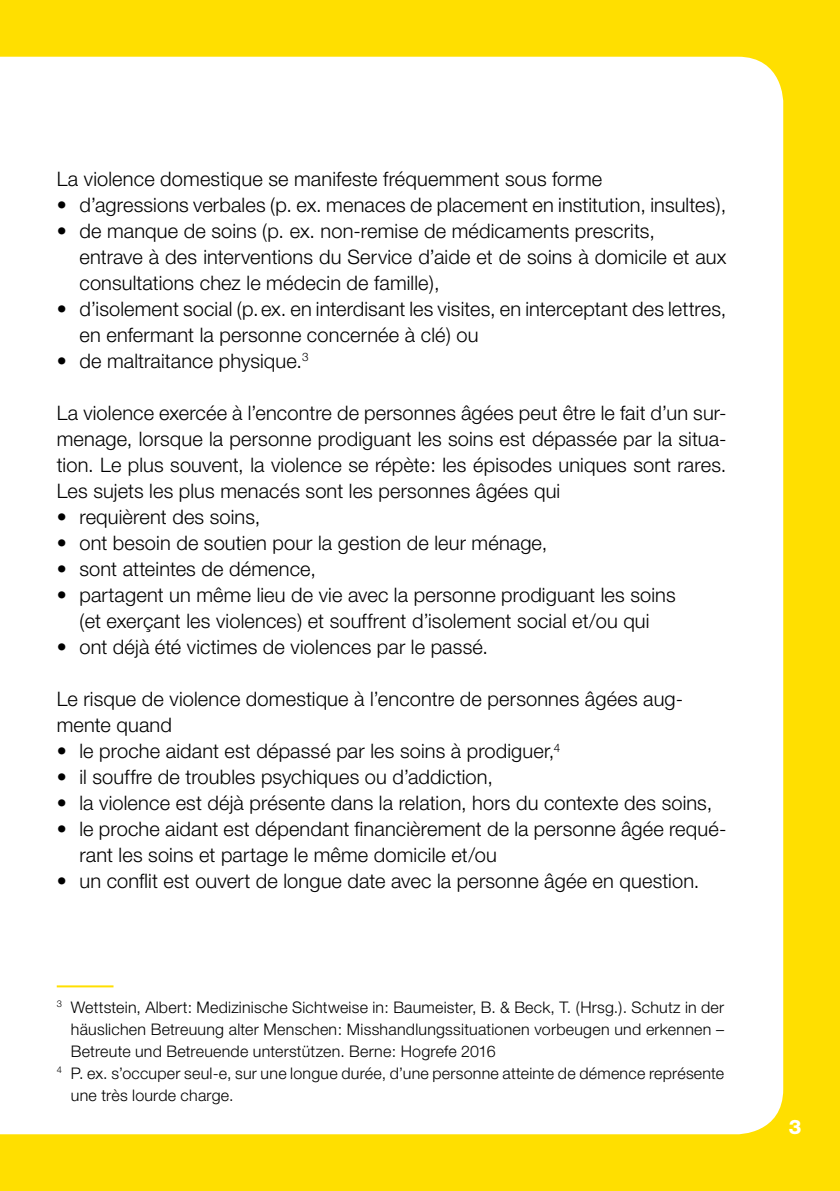
<style>
.page{position:relative;width:840px;height:1191px;background:#fff}
.page>*{position:absolute;margin:0;border:0;box-sizing:border-box;transform-origin:0 0}
.t1{font:300 20px/26px "Helvetica Neue CE";letter-spacing:.005em;color:#000}
.t2{font:800 20px "Helvetica Neue CE";color:#fff}
.t3{font:300 16px "Helvetica Neue CE";letter-spacing:.015em;color:#000}
</style>
<div class="page">
<div style="left:0;top:0;width:839px;height:1191px;background:#ffdf00"></div>
<div style="left:0;top:57px;width:782px;height:1077px;background:#fff"></div>
<hr style="left:57px;top:985px;width:56px;height:2px;background:#ffdf00">
<p class="t1" style="left:57px;top:166px;width:546px">La violence domestique se manifeste fréquemment sous forme</p>
<p class="t1" style="left:57px;top:192px;width:670px">• d’agressions verbales (p. ex. menaces de placement en institution, insultes),</p>
<p class="t1" style="left:79px;top:218px;width:648px;text-indent:-23px">• de manque de soins (p. ex. non-remise de médicaments prescrits,<br>entrave à des interventions du Service d’aide et de soins à domicile et aux consultations chez le médecin de famille),</p>
<p class="t1" style="left:79px;top:296px;width:648px;text-indent:-23px">• d’isolement social (p.ex. en interdisant les visites, en interceptant des lettres, en enfermant la personne concernée à clé) ou</p>
<p class="t1" style="left:57px;top:348px;width:253px">• de maltraitance physique.<sup>3</sup></p>
<p class="t1" style="left:57px;top:400px;width:670px;text-align:justify">La violence exercée à l’encontre de personnes âgées peut être le fait d’un sur&shy;menage, lorsque la personne prodiguant les soins est dépassée par la situa&shy;tion. Le plus souvent, la violence se répète: les épisodes uniques sont rares.<br>Les sujets les plus menacés sont les personnes âgées qui</p>
<p class="t1" style="left:57px;top:504px;width:205px">• requièrent des soins,</p>
<p class="t1" style="left:57px;top:530px;width:491px">• ont besoin de soutien pour la gestion de leur ménage,</p>
<p class="t1" style="left:57px;top:556px;width:260px">• sont atteintes de démence,</p>
<p class="t1" style="left:57px;top:582px;width:620px;text-align:center">• partagent un même lieu de vie avec la personne prodiguant les soins (et exerçant les violences) et souffrent d’isolement social et/ou qui</p>
<p class="t1" style="left:57px;top:634px;width:432px">• ont déjà été victimes de violences par le passé.</p>
<p class="t1" style="left:57px;top:686px;width:627px">Le risque de violence domestique à l’encontre de personnes âgées aug&shy;mente quand</p>
<p class="t1" style="left:57px;top:738px;width:505px">• le proche aidant est dépassé par les soins à prodiguer,<sup>4</sup></p>
<p class="t1" style="left:57px;top:764px;width:437px">• il souffre de troubles psychiques ou d’addiction,</p>
<p class="t1" style="left:57px;top:790px;width:656px">• la violence est déjà présente dans la relation, hors du contexte des soins,</p>
<p class="t1" style="left:79px;top:816px;width:648px;text-indent:-23px">• le proche aidant est dépendant financièrement de la personne âgée requé&shy;rant les soins et partage le même domicile et/ou</p>
<p class="t1" style="left:57px;top:868px;width:643px">• un conflit est ouvert de longue date avec la personne âgée en question.</p>
<p class="t3" style="left:57px;top:997px;width:668px"><sup>3</sup> Wettstein, Albert: Medizinische Sichtweise in: Baumeister, B. &amp; Beck, T. (Hrsg.). Schutz in der</p>
<p class="t3" style="left:71px;top:1019px;width:654px">häuslichen Betreuung alter Menschen: Misshandlungssituationen vorbeugen und erkennen –</p>
<p class="t3" style="left:71px;top:1041px;width:426px">Betreute und Betreuende unterstützen. Berne: Hogrefe 2016</p>
<p class="t3" style="left:57px;top:1063px;width:668px"><sup>4</sup> P. ex. s’occuper seul-e, sur une longue durée, d’une personne atteinte de démence représente</p>
<p class="t3" style="left:71px;top:1085px;width:164px">une très lourde charge.</p>
<p class="t2" style="left:788px;top:1114px;width:14px">3</p>
</div>
